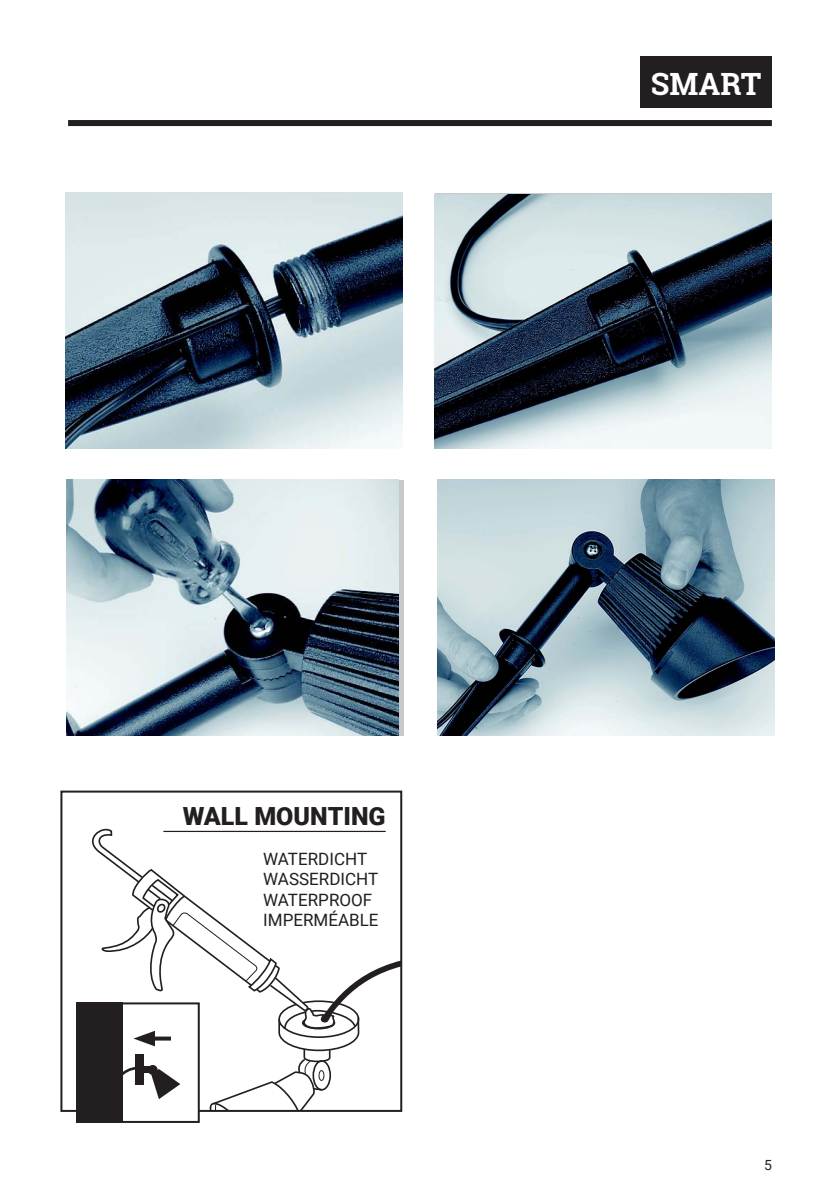
<style>
.page{position:relative;width:840px;height:1191px;background:#fff}
.page>*{position:absolute;margin:0;border:0;box-sizing:border-box;transform-origin:0 0}
.t1{font:700 30.6px "Roboto Slab";color:#fff}
.t2{font:900 25px "Roboto";color:#231f20}
.t3{font:17px "Roboto";color:#231f20}
.t4{font:14px "Roboto";color:#231f20}
</style>
<div class="page">
<img style="left:67px;top:480px;width:331px;height:256px">
<img style="left:437px;top:480px;width:337px;height:256px">
<img style="left:65px;top:193px;width:337px;height:256px">
<img style="left:434px;top:195px;width:337px;height:253px">
<div style="left:60px;top:790px;width:342px;height:322px;border:2px solid #231f20"></div>
<div style="left:77px;top:1003px;width:122px;height:119px;background:#fff"></div>
<div style="left:76px;top:1002px;width:47px;height:121px;background:#231f20"></div>
<svg style="left:92px;top:825px;width:309px;height:285px"></svg>
<hr style="left:163px;top:831px;width:222px;height:1px;background:#231f20">
<div style="left:68px;top:120px;width:703px;height:6px;background:#231f20"></div>
<div style="left:640px;top:57px;width:131px;height:51px;background:#231f20"></div>
<p class="t1" style="left:650px;top:63px;width:112px">SMART</p>
<p class="t2" style="left:183px;top:799px;width:204px">WALL MOUNTING</p>
<p class="t3" style="left:263px;top:847px;width:105px">WATERDICHT</p>
<p class="t3" style="left:263px;top:867px;width:116px">WASSERDICHT</p>
<p class="t3" style="left:263px;top:887px;width:111px">WATERPROOF</p>
<p class="t3" style="left:263px;top:908px;width:117px">IMPERMÉABLE</p>
<p class="t4" style="left:763px;top:1155px;width:9px">5</p>
</div>
